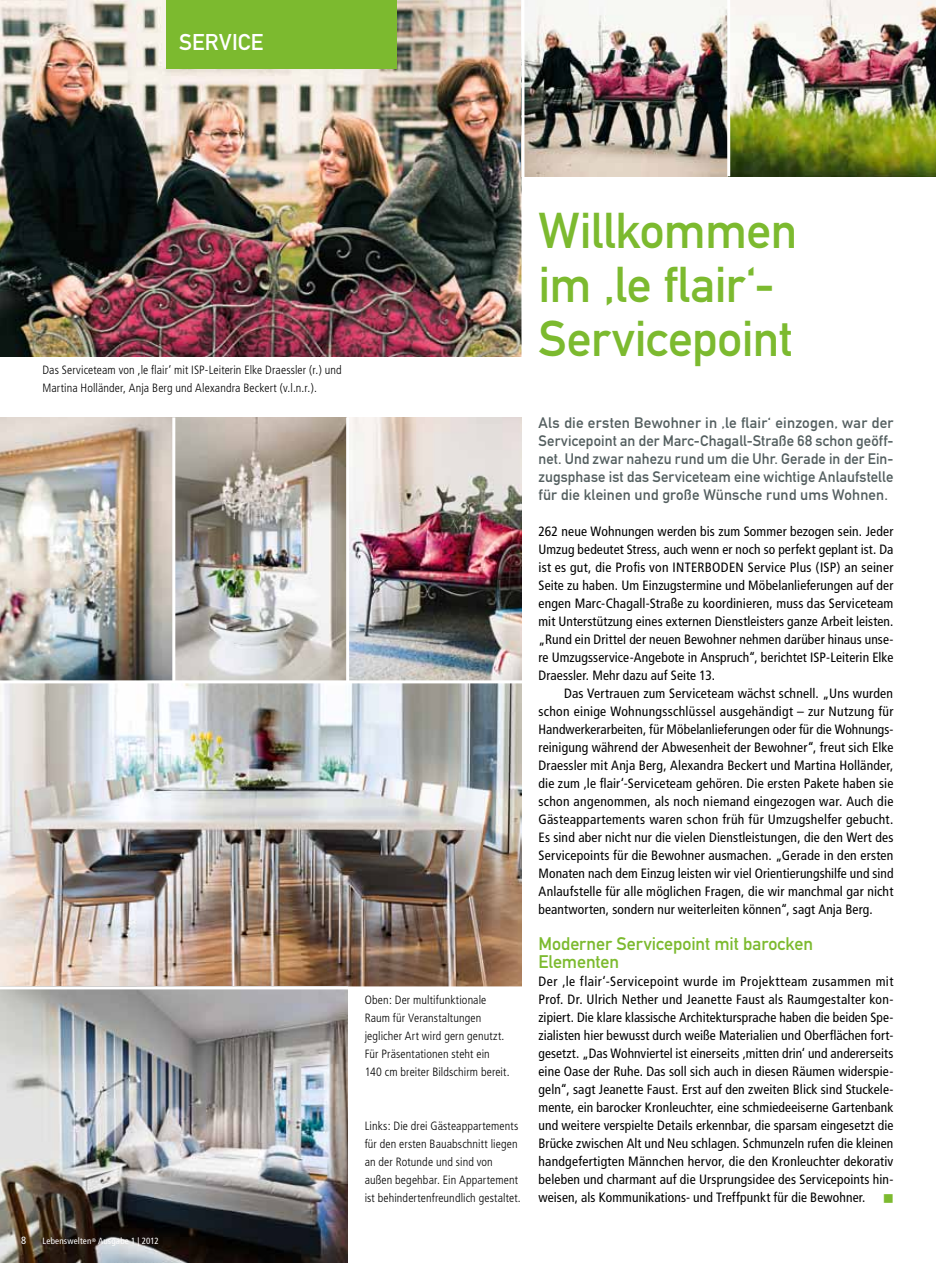
<style>
.page{position:relative;width:936px;height:1263px;background:#fff}
.page>*{position:absolute;margin:0;border:0;box-sizing:border-box;transform-origin:0 0}
.t1{font:49.5px/54px "DIN Mittelschrift Alternate";letter-spacing:-.01em;color:#7cba2f}
.t2{font:22.5px "DIN Mittelschrift Alternate";color:#fff}
.t3{font:18px/18px "DIN Mittelschrift Alternate";letter-spacing:-.005em;color:#7cba2f}
.t4{font:15px/18px "DIN Mittelschrift Alternate";letter-spacing:.01em;color:#545f60;text-align:justify}
.t5{font:condensed 13.5px/18px "Frutiger";letter-spacing:.005em;color:#000;text-align:justify}
.t6{font:300 condensed 12px/18px "Frutiger";letter-spacing:.01em;color:#000}
.t7{font:condensed 10.5px "Frutiger";color:#fff}
.t8{font:condensed 9px "Frutiger";letter-spacing:.02em;color:#fff}
.s1{color:#7cba2f}
</style>
<div class="page">
<hr style="left:935px;top:0;width:1px;height:1263px;background:#e4e8e8">
<img style="left:0;top:0;width:521px;height:356px">
<img style="left:524px;top:0;width:411px;height:176px">
<img style="left:0;top:683px;width:521px;height:303px">
<img style="left:0;top:417px;width:521px;height:263px">
<img style="left:0;top:989px;width:347px;height:274px">
<div style="left:166px;top:0;width:231px;height:68px;background:#7cba2f"></div>
<hr style="left:727px;top:0;width:3px;height:176px;background:#fff">
<hr style="left:172px;top:417px;width:3px;height:264px;background:#fff">
<hr style="left:346px;top:417px;width:3px;height:264px;background:#fff">
<h2 class="t2" style="left:179px;top:29px;width:86px">Service</h2>
<p class="t6" style="left:43px;top:361px;width:300px">Das Serviceteam von ‚le flair‘ mit ISP-Leiterin Elke Draessler (r.) und<br>Martina Holländer, Anja Berg und Alexandra Beckert (v.l.n.r.).</p>
<p class="t7" style="left:21px;top:1235px;width:7px">8</p>
<p class="t8" style="left:43px;top:1236px;width:118px">Lebenswelten<sup>®</sup> Ausgabe 1 | 2012</p>
<h1 class="t1" style="left:538px;top:204px;width:260px">Willkommen im ‚le flair‘-<br>Servicepoint</h1>
<p class="t6" style="left:364px;top:991px;width:146px">Oben: Der multifunktionale<br>Raum für Veranstaltungen jeglicher Art wird gern genutzt.<br>Für Präsentationen steht ein<br>140 cm breiter Bildschirm bereit.</p>
<p class="t6" style="left:364px;top:1117px;width:157px">Links: Die drei Gästeappartements für den ersten Bauabschnitt liegen an der Rotunde und sind von außen begehbar. Ein Appartement ist behindertenfreundlich gestaltet.</p>
<p class="t4" style="left:538px;top:414px;width:357px">Als die ersten Bewohner in ‚le flair‘ einzogen, war der Servicepoint an der Marc-Chagall-Straße 68 schon geöff&shy;net. Und zwar nahezu rund um die Uhr. Gerade in der Ein&shy;zugsphase ist das Serviceteam eine wichtige Anlaufstelle für die kleinen und große Wünsche rund ums Wohnen.</p>
<p class="t5" style="left:538px;top:523px;width:356px">262 neue Wohnungen werden bis zum Sommer bezogen sein. Jeder Umzug bedeutet Stress, auch wenn er noch so perfekt geplant ist. Da ist es gut, die Profis von INTERBODEN Service Plus (ISP) an seiner Seite zu haben. Um Einzugstermine und Möbelanlieferungen auf der engen Marc-Chagall-Straße zu koordinieren, muss das Serviceteam mit Unterstützung eines externen Dienstleisters ganze Arbeit leisten. „Rund ein Drittel der neuen Bewohner nehmen darüber hinaus unse&shy;re Umzugsservice-Angebote in Anspruch“, berichtet ISP-Leiterin Elke Draessler. Mehr dazu auf Seite 13.</p>
<p class="t5" style="left:538px;top:685px;width:356px;text-indent:26px">Das Vertrauen zum Serviceteam wächst schnell. „Uns wurden schon einige Wohnungsschlüssel ausgehändigt – zur Nutzung für Handwerkerarbeiten, für Möbelanlieferungen oder für die Wohnungs&shy;reinigung während der Abwesenheit der Bewohner“, freut sich Elke Draessler mit Anja Berg, Alexandra Beckert und Martina Holländer, die zum ‚le flair‘-Serviceteam gehören. Die ersten Pakete haben sie schon angenommen, als noch niemand eingezogen war. Auch die Gästeappartements waren schon früh für Umzugshelfer gebucht.<br>Es sind aber nicht nur die vielen Dienstleistungen, die den Wert des Servicepoints für die Bewohner ausmachen. „Gerade in den ersten Monaten nach dem Einzug leisten wir viel Orientierungshilfe und sind Anlaufstelle für alle möglichen Fragen, die wir manchmal gar nicht beantworten, sondern nur weiterleiten können“, sagt Anja Berg.</p>
<h3 class="t3" style="left:538px;top:935px;width:276px">Moderner Servicepoint mit barocken<br>Elementen</h3>
<p class="t5" style="left:538px;top:973px;width:357px">Der ‚le flair‘-Servicepoint wurde im Projektteam zusammen mit Prof. Dr. Ulrich Nether und Jeanette Faust als Raumgestalter kon&shy;zipiert. Die klare klassische Architektursprache haben die beiden Spe&shy;zialisten hier bewusst durch weiße Materialien und Oberflächen fort&shy;gesetzt. „Das Wohnviertel ist einerseits ‚mitten drin‘ und andererseits eine Oase der Ruhe. Das soll sich auch in diesen Räumen widerspie&shy;geln“, sagt Jeanette Faust. Erst auf den zweiten Blick sind Stuckele&shy;mente, ein barocker Kronleuchter, eine schmiedeeiserne Gartenbank und weitere verspielte Details erkennbar, die sparsam eingesetzt die Brücke zwischen Alt und Neu schlagen. Schmunzeln rufen die kleinen handgefertigten Männchen hervor, die den Kronleuchter dekorativ beleben und charmant auf die Ursprungsidee des Servicepoints hin&shy;weisen, als Kommunikations- und Treffpunkt für die Bewohner. <span class="s1">■</span></p>
</div>
